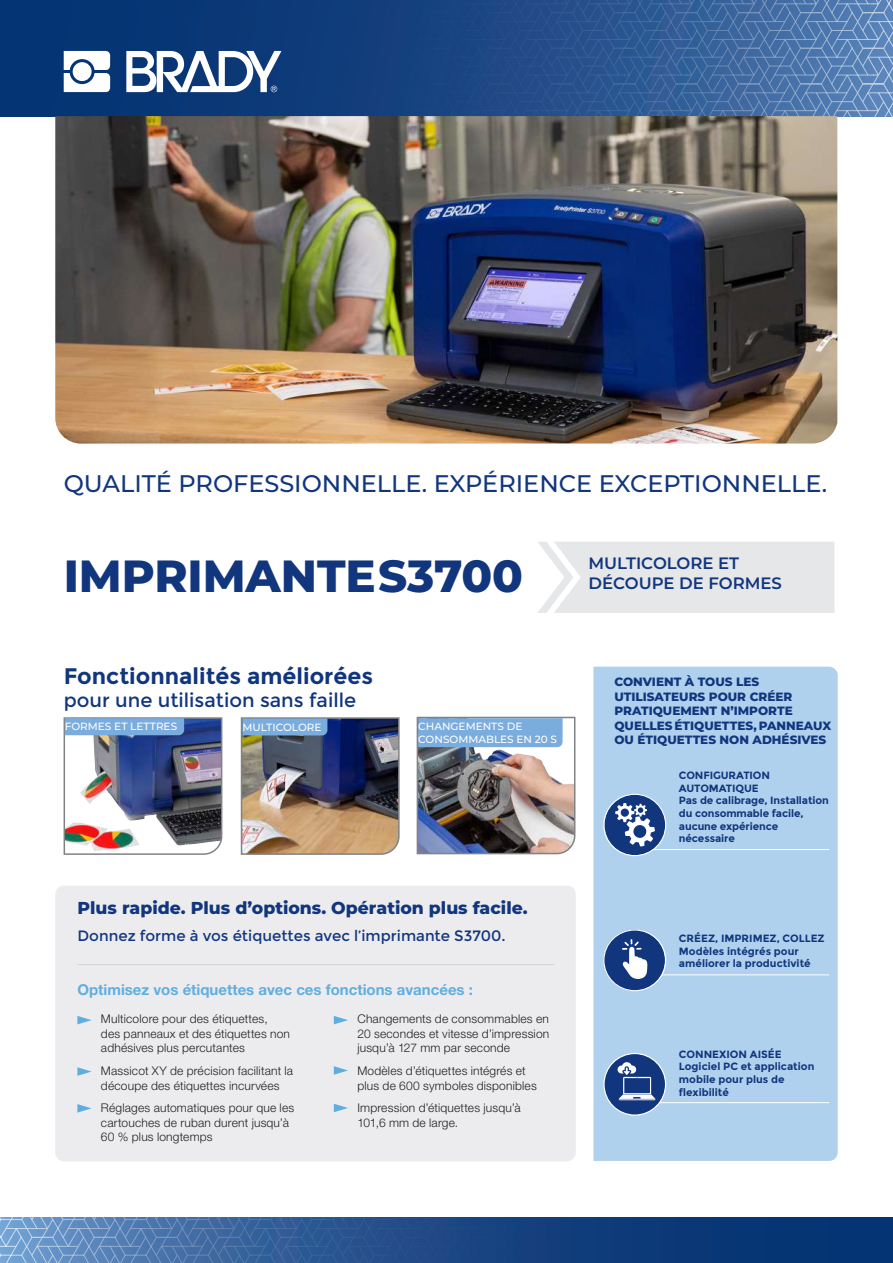
<style>
.page{position:relative;width:893px;height:1263px;background:#fff}
.page>*{position:absolute;margin:0;border:0;box-sizing:border-box;transform-origin:0 0}
.t1{font:800 45px "Montserrat";color:#11367e}
.t2{font:500 24px "Montserrat";color:#11367e}
.t3{font:700 22.5px "Montserrat";color:#11367e}
.t4{font:19.5px "Montserrat";color:#11367e}
.t5{font:800 17.25px "Montserrat";color:#11367e}
.t6{font:600 16.5px/19.8px "Montserrat";color:#11367e}
.t7{font:700 15px "Helvetica Neue LT Pro";color:#60aee0}
.t8{font:15px "Montserrat";color:#11367e}
.t9{font:300 12px/14.4px "Helvetica Neue LT Pro";letter-spacing:.015em;color:#231f20}
.t10{font:800 12px/14.4px "Montserrat";color:#11367e}
.t11{font:700 10.5px/12.6px "Montserrat";color:#11367e}
.t12{font:500 10.5px/12.6px "Montserrat";color:#fff}
</style>
<div class="page">
<svg style="left:0;top:0;width:893px;height:116px;background:#2e588f"></svg>
<svg style="left:0;top:1217px;width:893px;height:46px;background:#29558f"></svg>
<div style="left:55px;top:885px;width:521px;height:276px;background:#ececee;border-radius:9px"></div>
<div style="left:593px;top:667px;width:245px;height:494px;background:#afd1ee"></div>
<hr style="left:639px;top:849px;width:190px;height:1px;background:#fff">
<hr style="left:657px;top:974px;width:172px;height:1px;background:#fff">
<hr style="left:656px;top:1102px;width:173px;height:1px;background:#fff">
<hr style="left:78px;top:964px;width:476px;height:1px;background:#d1d2d4">
<svg style="left:77px;top:1016px;width:15px;height:8px"></svg>
<svg style="left:77px;top:1067px;width:15px;height:9px"></svg>
<svg style="left:77px;top:1104px;width:15px;height:9px"></svg>
<svg style="left:334px;top:1016px;width:14px;height:8px"></svg>
<svg style="left:334px;top:1066px;width:14px;height:9px"></svg>
<svg style="left:334px;top:1104px;width:14px;height:8px"></svg>
<div style="left:538px;top:542px;width:296px;height:71px;background:#e6e7e9"></div>
<img style="left:63px;top:717px;width:160px;height:138px">
<img style="left:240px;top:717px;width:160px;height:138px">
<img style="left:416px;top:716px;width:160px;height:139px">
<div style="left:604px;top:1053px;width:62px;height:62px;background:#11367e;border-radius:50%"></div>
<div style="left:603px;top:1053px;width:63px;height:63px;border:1px solid #fff;border-radius:50%"></div>
<svg style="left:618px;top:1062px;width:37px;height:38px"></svg>
<div style="left:604px;top:930px;width:61px;height:61px;background:#11367e;border-radius:50%"></div>
<svg style="left:622px;top:939px;width:25px;height:40px"></svg>
<div style="left:604px;top:794px;width:62px;height:61px;background:#11367e;border-radius:50%"></div>
<svg style="left:615px;top:803px;width:40px;height:43px"></svg>
<img style="left:55px;top:116px;width:782px;height:327px">
<div style="left:603px;top:929px;width:63px;height:62px;border:1px solid #fff;border-radius:50%"></div>
<div style="left:603px;top:794px;width:63px;height:62px;border:1px solid #fff;border-radius:50%"></div>
<h2 class="t2" style="left:64px;top:467px;width:765px">QUALITÉ PROFESSIONNELLE. EXPÉRIENCE EXCEPTIONNELLE.</h2>
<h1 class="t1" style="left:64px;top:543px;width:461px">IMPRIMANTE S3700</h1>
<h3 class="t3" style="left:64px;top:662px;width:311px">Fonctionnalités améliorées</h3>
<h3 class="t4" style="left:64px;top:689px;width:294px">pour une utilisation sans faille</h3>
<p class="t12" style="left:65px;top:720px;width:114px">FORMES ET LETTRES</p>
<p class="t12" style="left:242px;top:720px;width:81px">MULTICOLORE</p>
<p class="t12" style="left:418px;top:720px;width:140px">CHANGEMENTS DE<br>CONSOMMABLES EN 20 S</p>
<h3 class="t5" style="left:78px;top:895px;width:452px">Plus rapide. Plus d’options. Opération plus facile.</h3>
<p class="t8" style="left:78px;top:927px;width:429px">Donnez forme à vos étiquettes avec l’imprimante S3700.</p>
<p class="t7" style="left:77px;top:980px;width:397px">Optimisez vos étiquettes avec ces fonctions avancées :</p>
<p class="t9" style="left:101px;top:1012px;width:191px">Multicolore pour des étiquettes,<br>des panneaux et des étiquettes non adhésives plus percutantes</p>
<p class="t9" style="left:101px;top:1063px;width:194px">Massicot XY de précision facilitant la découpe des étiquettes incurvées</p>
<p class="t9" style="left:101px;top:1101px;width:195px">Réglages automatiques pour que les cartouches de ruban durent jusqu’à<br>60 % plus longtemps</p>
<p class="t9" style="left:357px;top:1012px;width:193px;text-align:justify">Changements de consommables en 20 secondes et vitesse d’impression jusqu’à 127 mm par seconde</p>
<p class="t9" style="left:357px;top:1063px;width:181px">Modèles d’étiquettes intégrés et plus de 600 symboles disponibles</p>
<p class="t9" style="left:357px;top:1101px;width:165px">Impression d’étiquettes jusqu’à<br>101,6 mm de large.</p>
<h3 class="t6" style="left:588px;top:553px;width:195px">MULTICOLORE ET<br>DÉCOUPE DE FORMES</h3>
<p class="t10" style="left:614px;top:674px;width:218px">CONVIENT À TOUS LES<br>UTILISATEURS POUR CRÉER<br>PRATIQUEMENT N’IMPORTE<br>QUELLES ÉTIQUETTES, PANNEAUX<br>OU ÉTIQUETTES NON ADHÉSIVES</p>
<p class="t11" style="left:679px;top:769px;width:151px">CONFIGURATION<br>AUTOMATIQUE<br>Pas de calibrage, Installation du consommable facile, aucune expérience nécessaire</p>
<p class="t11" style="left:679px;top:932px;width:147px">CRÉEZ, IMPRIMEZ, COLLEZ<br>Modèles intégrés pour améliorer la productivité</p>
<p class="t11" style="left:679px;top:1048px;width:137px">CONNEXION AISÉE<br>Logiciel PC et application mobile pour plus de flexibilité</p>
</div>
